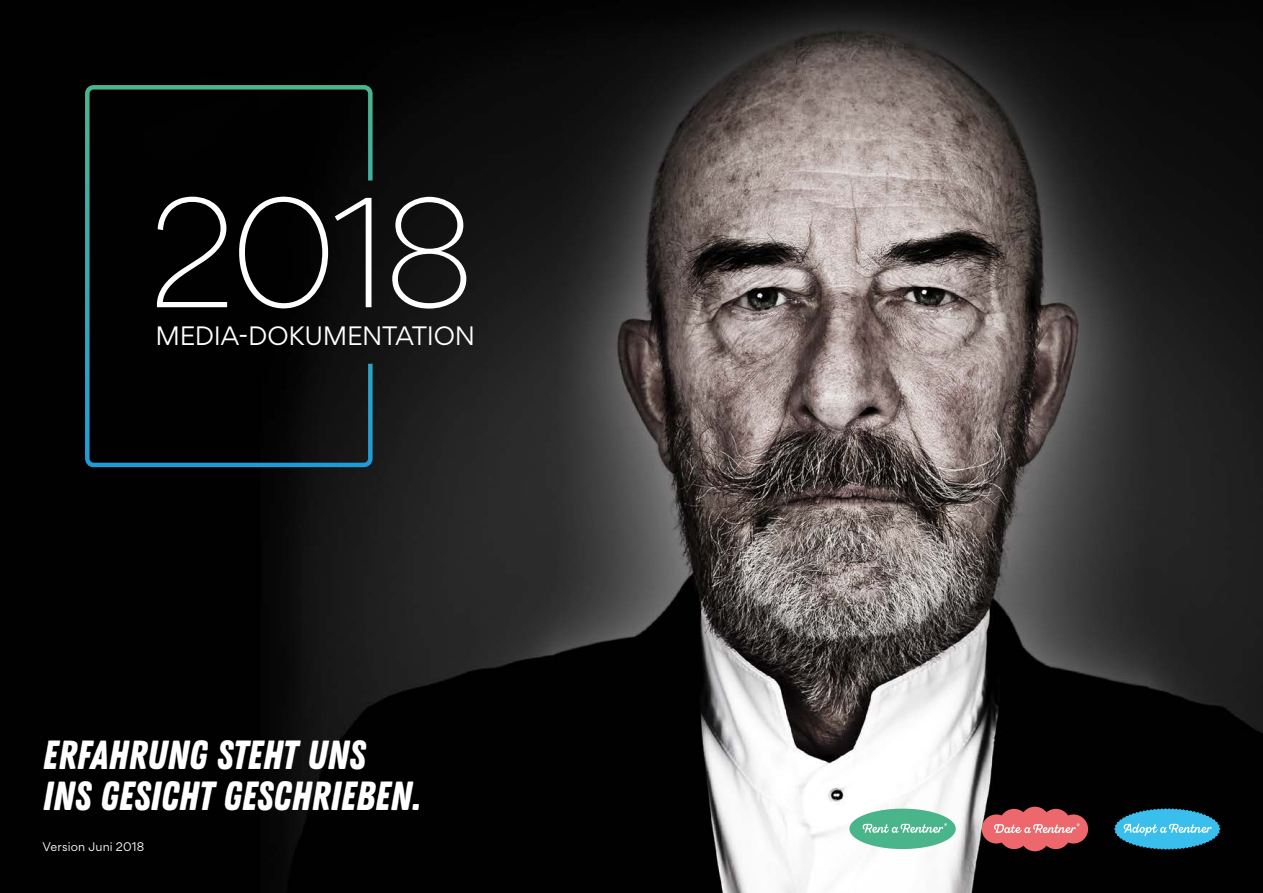
<style>
.page{position:relative;width:1263px;height:893px;background:#fff}
.page>*{position:absolute;margin:0;border:0;box-sizing:border-box;transform-origin:0 0}
.t1{font:300 150px "Gordita";color:#fff}
.t2{font:40.65px/40.7px "Zing Rust Base";letter-spacing:-.005em;color:#fff}
.t3{font:25.5px "Gordita";letter-spacing:-.01em;color:#fff}
.t4{font:12px "Gordita";letter-spacing:.01em;color:#fff}
</style>
<div class="page">
<img style="left:0;top:0;width:1263px;height:893px">
<div style="left:85px;top:85px;width:288px;height:382px;border:4px solid #fff;border-radius:7px"></div>
<svg style="left:849px;top:809px;width:107px;height:40px"></svg>
<svg style="left:1114px;top:808px;width:106px;height:42px;background:#3893b3"></svg>
<svg style="left:982px;top:807px;width:106px;height:44px;background:#b6595c"></svg>
<h1 class="t1" style="left:149px;top:150px;width:328px">2018</h1>
<p class="t3" style="left:155px;top:318px;width:321px">MEDIA-DOKUMENTATION</p>
<p class="t2" style="left:43px;top:735px;width:380px">ERFAHRUNG STEHT UNS<br>INS GESICHT GESCHRIEBEN.</p>
<p class="t4" style="left:43px;top:839px;width:103px">Version Juni 2018</p>
</div>
